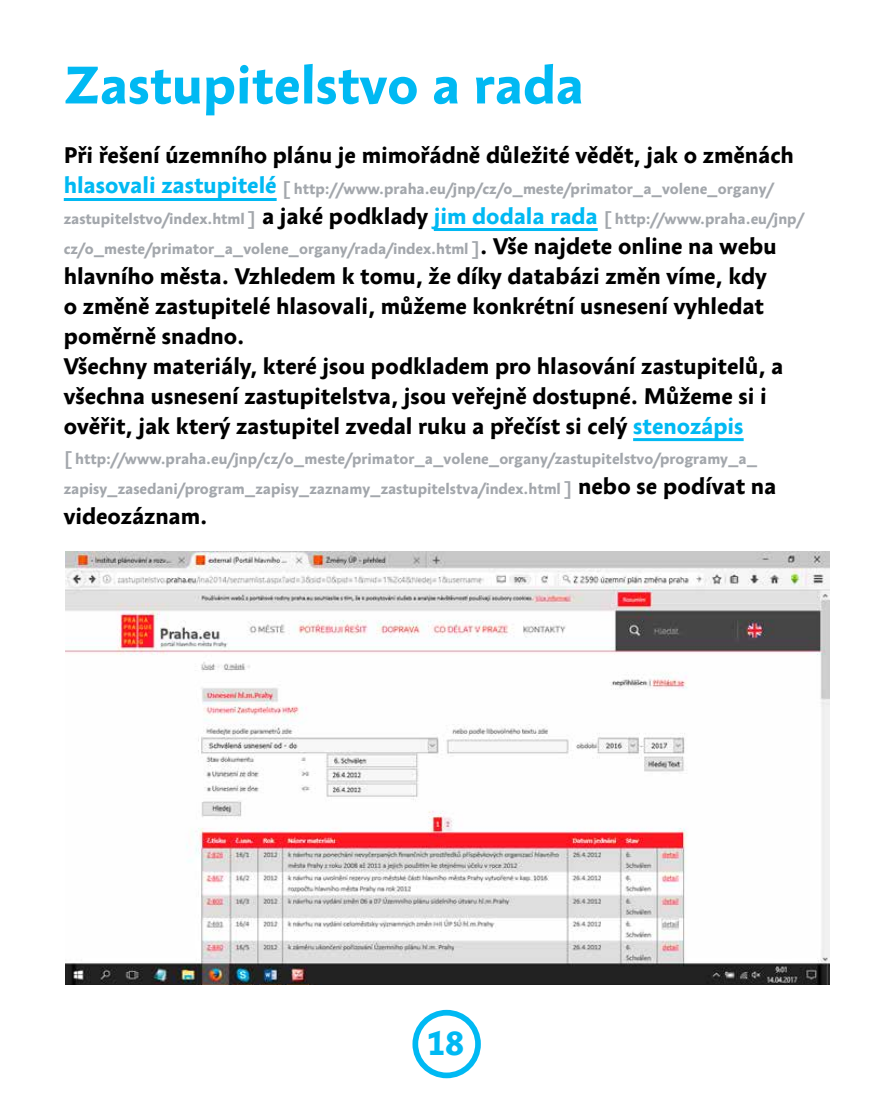
<style>
.page{position:relative;width:893px;height:1106px;background:#fff}
.page>*{position:absolute;margin:0;border:0;box-sizing:border-box;transform-origin:0 0}
.t1{font:700 52.5px "Anselm Sans";color:#00b9f3}
.t2{font:700 33px "Anselm Sans";color:#00b9f3}
.t3{font:700 22.5px/30px "Anselm Sans";color:#000}
.t4{font:700 15px/30px "Anselm Sans";color:#a3a7ac}
.s1{font-size:22.5px;color:#00b9f3}
.s2{font-size:22.5px;color:#000}
.s3{color:#00b9f3}
</style>
<div class="page">
<div style="left:412px;top:1009px;width:69px;height:69px;border:6px solid #00b9f3;border-radius:50%"></div>
<hr style="left:64px;top:198px;width:213px;height:3px;background:#00b9f3">
<hr style="left:434px;top:228px;width:164px;height:3px;background:#00b9f3">
<hr style="left:633px;top:438px;width:111px;height:3px;background:#00b9f3">
<img style="left:65px;top:551px;width:764px;height:433px">
<h1 class="t1" style="left:64px;top:48px;width:522px">Zastupitelstvo a rada</h1>
<h3 class="t3" style="left:64px;top:140px;width:731px">Při řešení územního plánu je mimořádně důležité vědět, jak o změnách</h3>
<p class="t4" style="left:64px;top:173px;width:741px"><span class="s1">hlasovali zastupitelé</span> [ http://www.praha.eu/jnp/cz/o_meste/primator_a_volene_organy/ zastupitelstvo/index.html ] <span class="s2">a jaké podklady</span> <span class="s1">jim dodala rada</span> [ http://www.praha.eu/jnp/ cz/o_meste/primator_a_volene_organy/rada/index.html ]<span class="s2">. Vše najdete online na webu</span></p>
<p class="t3" style="left:64px;top:260px;width:721px">hlavního města. Vzhledem k tomu, že díky databázi změn víme, kdy o změně zastupitelé hlasovali, můžeme konkrétní usnesení vyhledat poměrně snadno.<br>Všechny materiály, které jsou podkladem pro hlasování zastupitelů, a všechna usnesení zastupitelstva, jsou veřejně dostupné. Můžeme si i ověřit, jak který zastupitel zvedal ruku a přečíst si celý <span class="s3">stenozápis</span></p>
<p class="t4" style="left:64px;top:443px;width:714px">[ http://www.praha.eu/jnp/cz/o_meste/primator_a_volene_organy/zastupitelstvo/programy_a_ zapisy_zasedani/program_zapisy_zaznamy_zastupitelstva/index.html ] <span class="s2">nebo se podívat na</span></p>
<h3 class="t3" style="left:64px;top:500px;width:145px">videozáznam.</h3>
<h2 class="t2" style="left:427px;top:1019px;width:38px">18</h2>
</div>
